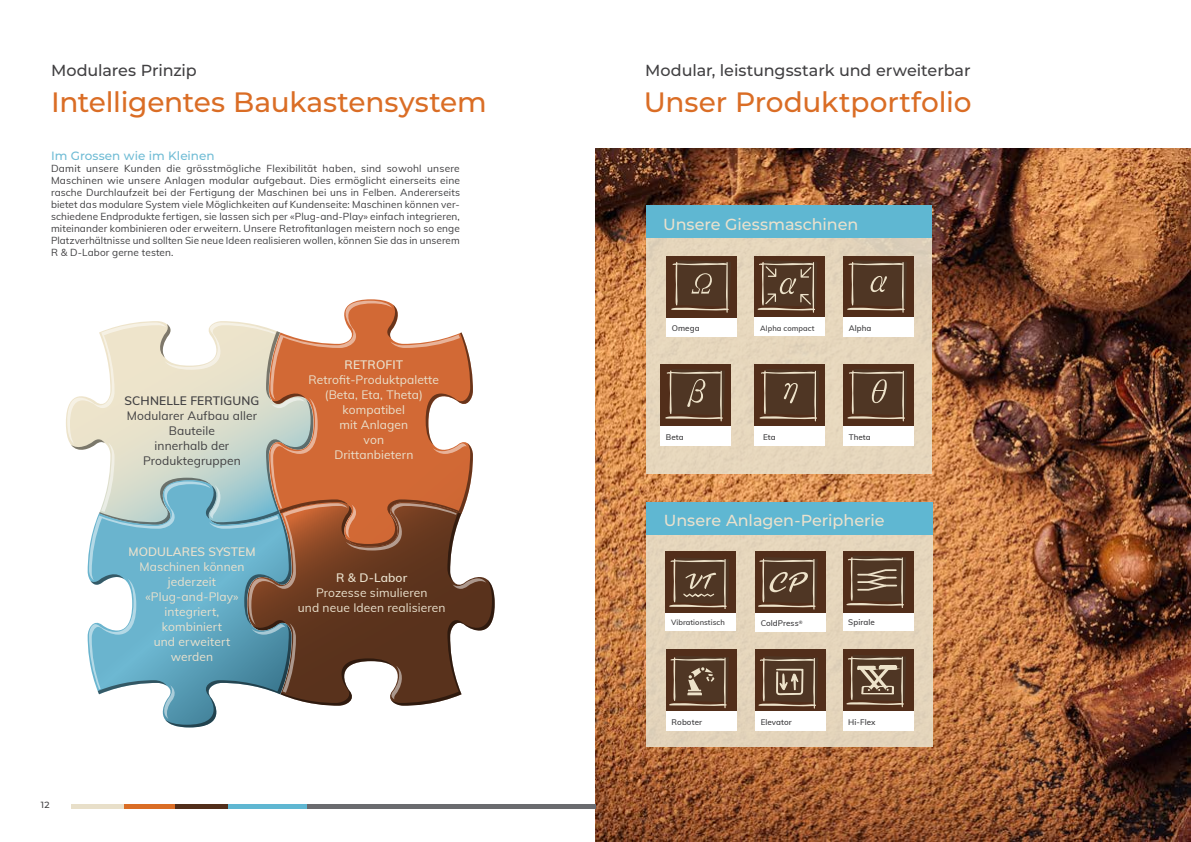
<style>
.page{position:relative;width:1191px;height:842px;background:#fff}
.page>*{position:absolute;margin:0;border:0;box-sizing:border-box;transform-origin:0 0}
.t1{font:500 28px "Montserrat";letter-spacing:-.005em;color:#da6d25}
.t2{font:500 16px "Montserrat";letter-spacing:-.005em;color:#414042}
.t3{font:500 16px "Montserrat";letter-spacing:-.005em;color:#eae1cd}
.t4{font:12px/15px "Muli";letter-spacing:.01em;color:#eae1cd;text-align:center}
.t5{font:12px/15px "Muli";letter-spacing:.01em;color:#414042;text-align:center}
.t6{font:600 12px "Muli";letter-spacing:.01em;color:#eae1cd}
.t7{font:500 12px "Montserrat";color:#70bcd5}
.t8{font:600 12px "Muli";letter-spacing:.01em;color:#414042}
.t9{font:10px/12px "Muli";letter-spacing:.005em;color:#414042;text-align:justify}
.t10{font:500 9px "Montserrat";color:#414042}
.t11{font:600 8px "Muli";letter-spacing:.01em;color:#414042}
.t12{font:600 7.5px "Muli";letter-spacing:.01em;color:#414042}
</style>
<div class="page">
<svg style="left:67px;top:301px;width:428px;height:426px"></svg>
<img style="left:595px;top:148px;width:596px;height:693px">
<hr style="left:307px;top:804px;width:288px;height:4px;background:#6a6b6f">
<hr style="left:124px;top:804px;width:52px;height:4px;background:#da6d25">
<hr style="left:202px;top:804px;width:105px;height:4px;background:#5fb7d2">
<hr style="left:71px;top:804px;width:53px;height:4px;background:#e8dfc9">
<hr style="left:176px;top:804px;width:52px;height:4px;background:#522e1a">
<div style="left:646px;top:206px;width:286px;height:268px;background:#e6d6bc"></div>
<div style="left:666px;top:317px;width:71px;height:20px;background:#fff"></div>
<div style="left:666px;top:256px;width:71px;height:62px;background:#522e1a"></div>
<svg style="left:671px;top:262px;width:58px;height:51px"></svg>
<div style="left:754px;top:256px;width:71px;height:62px;background:#522e1a"></div>
<svg style="left:758px;top:262px;width:57px;height:51px"></svg>
<div style="left:754px;top:317px;width:71px;height:19px;background:#fff"></div>
<div style="left:843px;top:256px;width:71px;height:62px;background:#522e1a"></div>
<svg style="left:847px;top:261px;width:58px;height:52px"></svg>
<div style="left:843px;top:317px;width:71px;height:20px;background:#fff"></div>
<div style="left:646px;top:206px;width:285px;height:32px;background:#5fb7d2"></div>
<div style="left:660px;top:426px;width:71px;height:20px;background:#fff"></div>
<div style="left:660px;top:364px;width:71px;height:62px;background:#522e1a"></div>
<svg style="left:665px;top:370px;width:58px;height:52px"></svg>
<div style="left:754px;top:426px;width:71px;height:20px;background:#fff"></div>
<div style="left:754px;top:364px;width:71px;height:62px;background:#522e1a"></div>
<svg style="left:759px;top:370px;width:58px;height:52px"></svg>
<div style="left:843px;top:426px;width:71px;height:20px;background:#fff"></div>
<div style="left:843px;top:364px;width:71px;height:62px;background:#522e1a"></div>
<svg style="left:847px;top:370px;width:58px;height:52px"></svg>
<div style="left:647px;top:502px;width:286px;height:245px;background:#e4d5bb"></div>
<div style="left:665px;top:612px;width:71px;height:19px;background:#fff"></div>
<div style="left:665px;top:551px;width:71px;height:62px;background:#522e1a"></div>
<svg style="left:669px;top:558px;width:58px;height:51px"></svg>
<div style="left:755px;top:613px;width:71px;height:19px;background:#fff"></div>
<div style="left:755px;top:551px;width:71px;height:62px;background:#522e1a"></div>
<svg style="left:758px;top:558px;width:58px;height:52px"></svg>
<div style="left:842px;top:611px;width:71px;height:20px;background:#fff"></div>
<div style="left:842px;top:551px;width:71px;height:62px;background:#522e1a"></div>
<svg style="left:846px;top:557px;width:58px;height:51px"></svg>
<div style="left:666px;top:711px;width:71px;height:19px;background:#fff"></div>
<div style="left:666px;top:649px;width:71px;height:62px;background:#522e1a"></div>
<svg style="left:669px;top:657px;width:58px;height:51px"></svg>
<div style="left:755px;top:711px;width:71px;height:19px;background:#fff"></div>
<div style="left:755px;top:649px;width:71px;height:62px;background:#522e1a"></div>
<svg style="left:758px;top:657px;width:58px;height:52px"></svg>
<div style="left:842px;top:711px;width:71px;height:19px;background:#fff"></div>
<div style="left:842px;top:649px;width:71px;height:62px;background:#522e1a"></div>
<svg style="left:846px;top:656px;width:58px;height:51px"></svg>
<div style="left:647px;top:502px;width:286px;height:33px;background:#5fb7d2"></div>
<h2 class="t2" style="left:51px;top:59px;width:147px">Modulares Prinzip</h2>
<h1 class="t1" style="left:51px;top:83px;width:437px">Intelligentes Baukastensystem</h1>
<p class="t7" style="left:51px;top:148px;width:165px">Im Grossen wie im Kleinen</p>
<p class="t9" style="left:51px;top:162px;width:410px">Damit unsere Kunden die grösstmögliche Flexibilität haben, sind sowohl unsere Maschinen wie unsere Anlagen modular aufgebaut. Dies ermöglicht einerseits eine rasche Durchlaufzeit bei der Fertigung der Maschinen bei uns in Felben. Andererseits bietet das modulare System viele Möglichkeiten auf Kundenseite: Maschinen können ver&shy;schiedene Endprodukte fertigen, sie lassen sich per «Plug-and-Play» einfach integrieren, miteinander kombinieren oder erweitern. Unsere Retrofitanlagen meistern noch so enge Platzverhältnisse und sollten Sie neue Ideen realisieren wollen, können Sie das in unserem R &amp; D-Labor gerne testen.</p>
<p class="t8" style="left:125px;top:392px;width:136px">SCHNELLE FERTIGUNG</p>
<p class="t5" style="left:127px;top:407px;width:131px">Modularer Aufbau aller<br>Bauteile<br>innerhalb der<br>Produktegruppen</p>
<p class="t6" style="left:344px;top:356px;width:60px">RETROFIT</p>
<p class="t4" style="left:308px;top:371px;width:132px">Retrofit-Produktpalette (Beta, Eta, Theta) kompatibel<br>mit Anlagen<br>von<br>Drittanbietern</p>
<p class="t10" style="left:41px;top:799px;width:10px">12</p>
<p class="t6" style="left:128px;top:543px;width:129px">MODULARES SYSTEM</p>
<p class="t4" style="left:139px;top:559px;width:107px">Maschinen können jederzeit «Plug-and-Play» integriert, kombiniert<br>und erweitert werden</p>
<p class="t6" style="left:336px;top:569px;width:73px">R &amp; D-Labor</p>
<p class="t4" style="left:298px;top:584px;width:149px">Prozesse simulieren<br>und neue Ideen realisieren</p>
<h2 class="t2" style="left:645px;top:59px;width:327px">Modular, leistungsstark und erweiterbar</h2>
<h1 class="t1" style="left:643px;top:83px;width:329px">Unser Produktportfolio</h1>
<h2 class="t3" style="left:663px;top:213px;width:197px">Unsere Giessmaschinen</h2>
<p class="t11" style="left:672px;top:322px;width:29px">Omega</p>
<p class="t12" style="left:760px;top:322px;width:56px">Alpha compact</p>
<p class="t11" style="left:848px;top:322px;width:24px">Alpha</p>
<p class="t11" style="left:666px;top:431px;width:19px">Beta</p>
<p class="t11" style="left:763px;top:431px;width:14px">Eta</p>
<p class="t11" style="left:848px;top:431px;width:24px">Theta</p>
<h2 class="t3" style="left:664px;top:509px;width:222px">Unsere Anlagen-Peripherie</h2>
<p class="t12" style="left:671px;top:617px;width:55px">Vibrationstisch</p>
<p class="t11" style="left:760px;top:618px;width:43px">ColdPress<sup>®</sup></p>
<p class="t11" style="left:848px;top:616px;width:28px">Spirale</p>
<p class="t11" style="left:671px;top:716px;width:32px">Roboter</p>
<p class="t11" style="left:760px;top:716px;width:33px">Elevator</p>
<p class="t11" style="left:848px;top:716px;width:29px">Hi-Flex</p>
</div>
